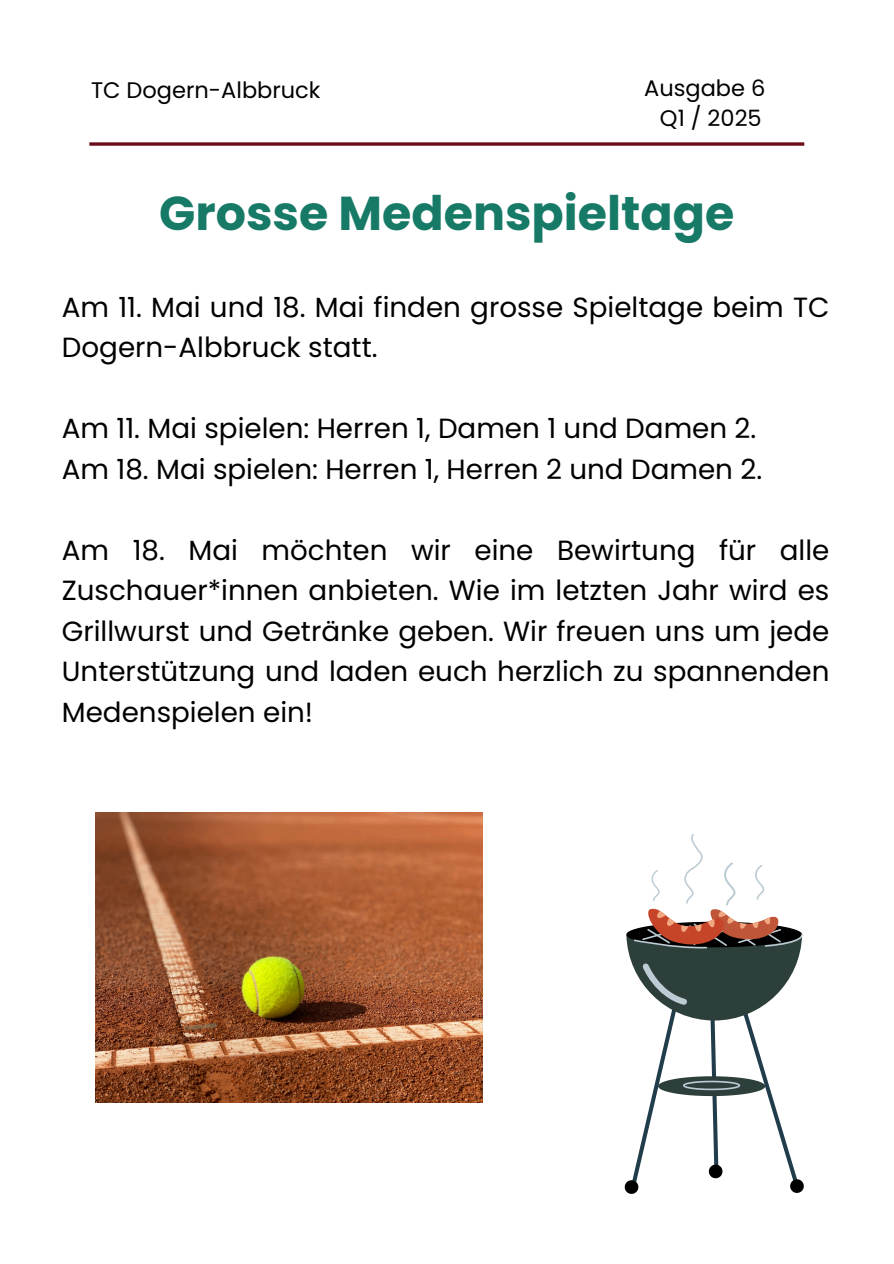
<style>
.page{position:relative;width:894px;height:1264px;background:#fff}
.page>*{position:absolute;margin:0;border:0;box-sizing:border-box;transform-origin:0 0}
.t1{font:700 47.55px "Poppins";color:#177a66}
.t2{font:27.75px/40.5px "Poppins";color:#000}
.t3{font:22.5px "Poppins";color:#000}
</style>
<div class="page">
<svg style="left:89px;top:142px;width:715px;height:4px;background:#82303c"></svg>
<svg style="left:624px;top:834px;width:179px;height:359px"></svg>
<img style="left:96px;top:812px;width:387px;height:290px">
<p class="t3" style="left:91px;top:74px;width:231px">TC Dogern-Albbruck</p>
<p class="t3" style="left:644px;top:72px;width:123px">Ausgabe 6</p>
<p class="t3" style="left:659px;top:102px;width:103px">Q1 / 2025</p>
<p class="t1" style="left:159px;top:180px;width:576px">Grosse Medenspieltage</p>
<h1 class="t2" style="left:62px;top:287px;width:768px">Am 11. Mai und 18. Mai finden grosse Spieltage beim TC<br>Dogern-Albbruck statt.</h1>
<h2 class="t2" style="left:62px;top:408px;width:701px">Am 11. Mai spielen: Herren 1, Damen 1 und Damen 2.<br>Am 18. Mai spielen: Herren 1, Herren 2 und Damen 2.</h2>
<h2 class="t2" style="left:62px;top:530px;width:768px;text-align:justify">Am 18. Mai möchten wir eine Bewirtung für alle Zuschauer*innen anbieten. Wie im letzten Jahr wird es Grillwurst und Getränke geben. Wir freuen uns um jede Unterstützung und laden euch herzlich zu spannenden Medenspielen ein!</h2>
</div>
